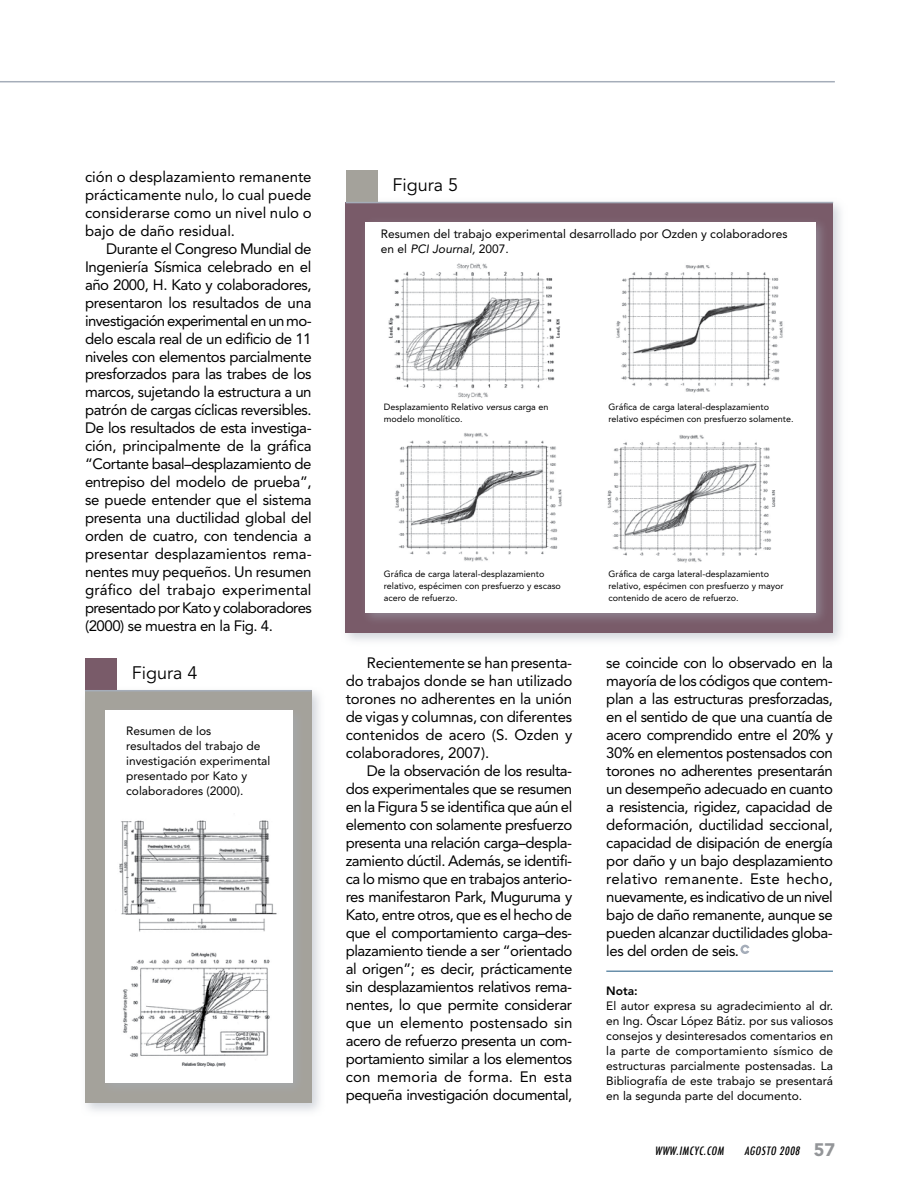
<style>
.page{position:relative;width:918px;height:1188px;background:#fff}
.page>*{position:absolute;margin:0;border:0;box-sizing:border-box;transform-origin:0 0}
.t1{font:18px "Avenir";color:#000}
.t2{font:15px/18px "Avenir";letter-spacing:-.03em;color:#000;text-align:justify}
.t3{font:12px/15px "Avenir";color:#000}
.t4{font:800 12px "Avenir";color:#000}
.t5{font:italic 500 condensed 11.25px "Futura";color:#000}
.t6{font:9px/12px "Avenir";color:#000}
.s1{font-style:italic}
.s2{font-family:"Avenir";font-weight:900;font-style:normal;font-stretch:normal;font-size:18px;color:#939598}
</style>
<div class="page">
<hr style="left:0;top:81px;width:835px;height:1px;background:#a5adb9">
<svg style="left:740px;top:945px;width:9px;height:9px"></svg>
<div style="left:79px;top:685px;width:246px;height:432px;background:#a5adb9;opacity:.5"></div>
<div style="left:85px;top:691px;width:227px;height:412px;background:#a4a29b"></div>
<div style="left:99px;top:704px;width:207px;height:393px;background:#a5adb9;opacity:.5"></div>
<div style="left:105px;top:710px;width:187px;height:372px;background:#fff"></div>
<div style="left:85px;top:658px;width:32px;height:33px;background:#795b69"></div>
<hr style="left:85px;top:690px;width:227px;height:1px;background:#a5adb9">
<img style="left:119px;top:820px;width:158px;height:112px">
<img style="left:123px;top:952px;width:147px;height:115px">
<div style="left:340px;top:197px;width:508px;height:451px;background:#a5adb9;opacity:.5"></div>
<div style="left:346px;top:203px;width:487px;height:430px;background:#795b69"></div>
<div style="left:360px;top:216px;width:471px;height:410px;background:#a5adb9;opacity:.5"></div>
<div style="left:365px;top:222px;width:450px;height:390px;background:#fff"></div>
<div style="left:346px;top:170px;width:31px;height:33px;background:#a4a29b"></div>
<hr style="left:346px;top:202px;width:487px;height:1px;background:#a5adb9">
<img style="left:388px;top:263px;width:173px;height:136px">
<img style="left:616px;top:265px;width:167px;height:128px">
<img style="left:395px;top:433px;width:167px;height:129px">
<img style="left:607px;top:435px;width:169px;height:128px">
<hr style="left:606px;top:970px;width:227px;height:2px;background:#698faa">
<p class="t2" style="left:85px;top:167px;width:228px">ción o desplazamiento remanente prácticamente nulo, lo cual puede considerarse como un nivel nulo o bajo de daño residual.</p>
<p class="t2" style="left:85px;top:239px;width:228px;text-indent:21px">Durante el Congreso Mundial de Ingeniería Sísmica celebrado en el año 2000, H. Kato y colaboradores, presentaron los resultados de una investigación experimental en un mo&shy;delo escala real de un edificio de 11 niveles con elementos parcialmente presforzados para las trabes de los marcos, sujetando la estructura a un patrón de cargas cíclicas reversibles.<br>De los resultados de esta investiga&shy;ción, principalmente de la gráfica “Cortante basal–desplazamiento de entrepiso del modelo de prueba”, se puede entender que el sistema presenta una ductilidad global del orden de cuatro, con tendencia a presentar desplazamientos rema&shy;nentes muy pequeños. Un resumen gráfico del trabajo experimental presentado por Kato y colaboradores (2000) se muestra en la Fig. 4.</p>
<p class="t1" style="left:132px;top:663px;width:67px">Figura 4</p>
<p class="t3" style="left:126px;top:724px;width:146px">Resumen de los<br>resultados del trabajo de investigación experimental presentado por Kato y colaboradores (2000).</p>
<p class="t1" style="left:392px;top:174px;width:67px">Figura 5</p>
<p class="t3" style="left:381px;top:226px;width:408px">Resumen del trabajo experimental desarrollado por Ozden y colaboradores en el <span class="s1">PCI Journal,</span> 2007.</p>
<p class="t6" style="left:384px;top:400px;width:166px">Desplazamiento Relativo <span class="s1">versus</span> carga en modelo monolítico.</p>
<p class="t6" style="left:609px;top:400px;width:187px">Gráfica de carga lateral-desplazamiento relativo espécimen con presfuerzo solamente.</p>
<p class="t6" style="left:384px;top:568px;width:179px">Gráfica de carga lateral-desplazamiento relativo, espécimen con presfuerzo y escaso acero de refuerzo.</p>
<p class="t6" style="left:609px;top:568px;width:177px">Gráfica de carga lateral-desplazamiento relativo, espécimen con presfuerzo y mayor contenido de acero de refuerzo.</p>
<p class="t2" style="left:346px;top:654px;width:228px;text-indent:21px">Recientemente se han presenta&shy;do trabajos donde se han utilizado torones no adherentes en la unión de vigas y columnas, con diferentes contenidos de acero (S. Ozden y colaboradores, 2007).</p>
<p class="t2" style="left:346px;top:762px;width:228px;text-indent:21px">De la observación de los resulta&shy;dos experimentales que se resumen en la Figura 5 se identifica que aún el elemento con solamente presfuerzo presenta una relación carga–despla&shy;zamiento dúctil. Además, se identifi&shy;ca lo mismo que en trabajos anterio&shy;res manifestaron Park, Muguruma y Kato, entre otros, que es el hecho de que el comportamiento carga–des&shy;plazamiento tiende a ser “orientado al origen”; es decir, prácticamente sin desplazamientos relativos rema&shy;nentes, lo que permite considerar que un elemento postensado sin acero de refuerzo presenta un com&shy;portamiento similar a los elementos con memoria de forma. En esta pequeña investigación documental,</p>
<p class="t2" style="left:606px;top:654px;width:228px">se coincide con lo observado en la mayoría de los códigos que contem&shy;plan a las estructuras presforzadas, en el sentido de que una cuantía de acero comprendido entre el 20% y 30% en elementos postensados con torones no adherentes presentarán un desempeño adecuado en cuanto a resistencia, rigidez, capacidad de deformación, ductilidad seccional, capacidad de disipación de energía por daño y un bajo desplazamiento relativo remanente. Este hecho, nuevamente, es indicativo de un nivel bajo de daño remanente, aunque se pueden alcanzar ductilidades globa&shy;les del orden de seis.</p>
<p class="t4" style="left:606px;top:984px;width:33px">Nota:</p>
<p class="t3" style="left:606px;top:999px;width:228px;text-align:justify">El autor expresa su agradecimiento al dr. en Ing. Óscar López Bátiz. por sus valiosos consejos y desinteresados comentarios en la parte de comportamiento sísmico de estructuras parcialmente postensadas. La Bibliografía de este trabajo se presentará en la segunda parte del documento.</p>
<p class="t5" style="left:655px;top:1143px;width:73px">WWW.IMCYC.COM</p>
<p class="t5" style="left:744px;top:1143px;width:92px">AGOSTO 2008 <span class="s2">5 7</span></p>
</div>
